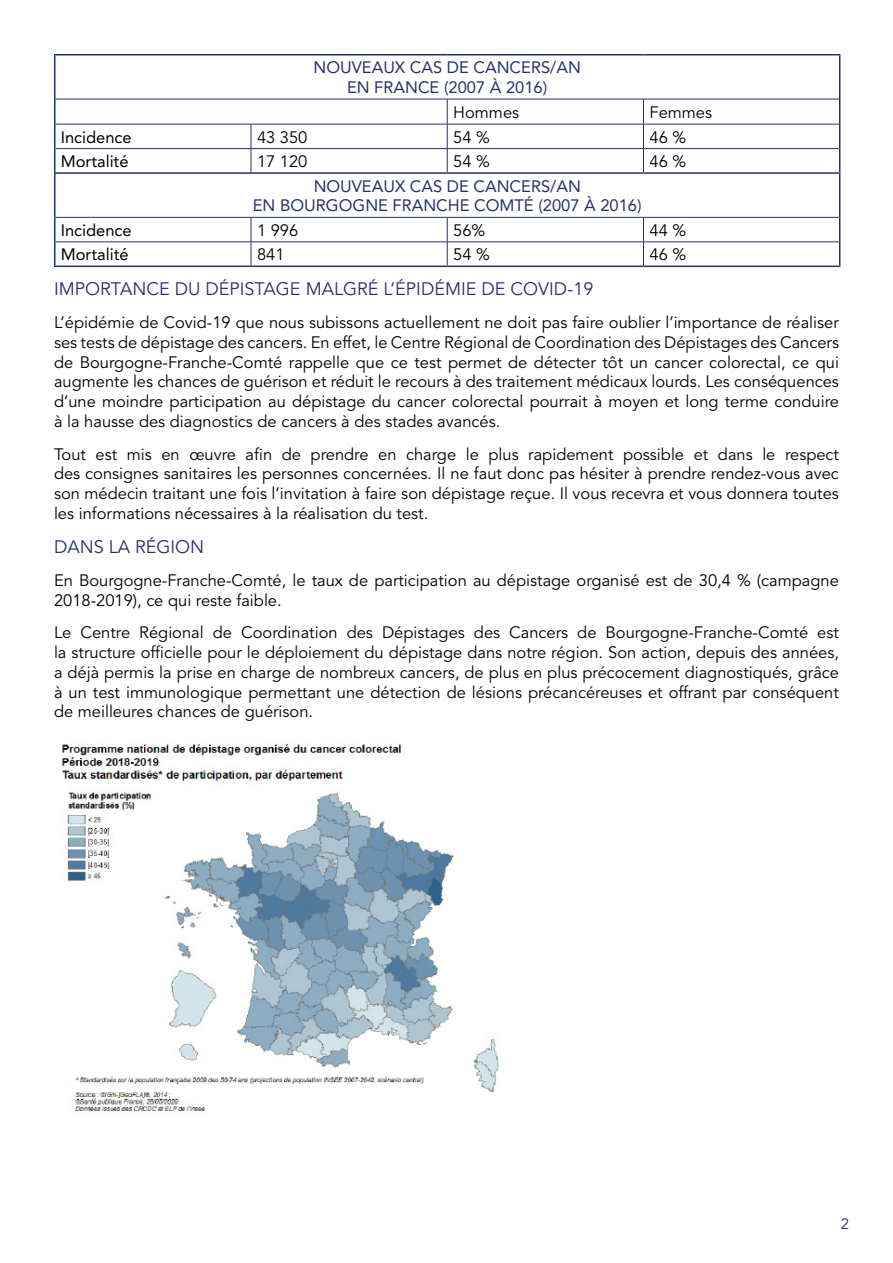
<style>
.page{position:relative;width:893px;height:1263px;background:#fff}
.page>*{position:absolute;margin:0;border:0;box-sizing:border-box;transform-origin:0 0}
.t1{font:18px "Avenir LT Std";color:#27306e}
.t2{font:16.5px/19.8px "Avenir LT Std";color:#000;text-align:justify}
.t3{font:16.5px/19.8px "Avenir LT Std";color:#27306e;text-align:center}
.t4{font:16.5px "Avenir LT Std";color:#000}
.t5{font:15px "Avenir LT Std";color:#27306e}
</style>
<div class="page">
<hr style="left:54px;top:174px;width:2px;height:43px;background:#27306e">
<hr style="left:839px;top:174px;width:1px;height:43px;background:#27306e">
<hr style="left:54px;top:217px;width:2px;height:25px;background:#27306e">
<hr style="left:54px;top:242px;width:2px;height:24px;background:#27306e">
<svg style="left:839px;top:217px;width:1px;height:49px"></svg>
<hr style="left:54px;top:266px;width:197px;height:1px;background:#27306e">
<hr style="left:251px;top:266px;width:196px;height:1px;background:#27306e">
<hr style="left:447px;top:266px;width:196px;height:1px;background:#27306e">
<hr style="left:643px;top:266px;width:197px;height:1px;background:#27306e">
<hr style="left:54px;top:54px;width:197px;height:2px;background:#27306e">
<hr style="left:54px;top:56px;width:2px;height:43px;background:#27306e">
<hr style="left:251px;top:54px;width:196px;height:2px;background:#27306e">
<hr style="left:447px;top:54px;width:196px;height:2px;background:#27306e">
<hr style="left:643px;top:54px;width:197px;height:2px;background:#27306e">
<hr style="left:839px;top:56px;width:1px;height:43px;background:#27306e">
<hr style="left:54px;top:99px;width:2px;height:25px;background:#27306e">
<hr style="left:54px;top:124px;width:2px;height:25px;background:#27306e">
<hr style="left:54px;top:149px;width:2px;height:23px;background:#27306e">
<svg style="left:839px;top:99px;width:1px;height:73px"></svg>
<hr style="left:56px;top:99px;width:195px;height:1px;background:#27306e">
<hr style="left:251px;top:99px;width:196px;height:1px;background:#27306e">
<hr style="left:447px;top:99px;width:196px;height:1px;background:#27306e">
<hr style="left:643px;top:99px;width:196px;height:1px;background:#27306e">
<hr style="left:56px;top:124px;width:195px;height:1px;background:#27306e">
<hr style="left:251px;top:124px;width:196px;height:1px;background:#27306e">
<hr style="left:447px;top:124px;width:196px;height:1px;background:#27306e">
<hr style="left:643px;top:124px;width:196px;height:1px;background:#27306e">
<hr style="left:56px;top:148px;width:195px;height:1px;background:#27306e">
<hr style="left:251px;top:148px;width:196px;height:1px;background:#27306e">
<svg style="left:251px;top:124px;width:1px;height:48px"></svg>
<hr style="left:447px;top:148px;width:196px;height:1px;background:#27306e">
<svg style="left:447px;top:99px;width:1px;height:73px"></svg>
<hr style="left:643px;top:148px;width:196px;height:1px;background:#27306e">
<svg style="left:643px;top:99px;width:1px;height:73px"></svg>
<hr style="left:54px;top:172px;width:197px;height:2px;background:#27306e">
<hr style="left:251px;top:172px;width:196px;height:2px;background:#27306e">
<hr style="left:447px;top:172px;width:196px;height:2px;background:#27306e">
<hr style="left:643px;top:172px;width:197px;height:2px;background:#27306e">
<hr style="left:56px;top:242px;width:195px;height:1px;background:#27306e">
<hr style="left:251px;top:242px;width:196px;height:1px;background:#27306e">
<svg style="left:251px;top:218px;width:1px;height:48px"></svg>
<hr style="left:447px;top:242px;width:196px;height:1px;background:#27306e">
<svg style="left:447px;top:218px;width:1px;height:48px"></svg>
<hr style="left:643px;top:242px;width:196px;height:1px;background:#27306e">
<svg style="left:643px;top:218px;width:1px;height:48px"></svg>
<hr style="left:56px;top:217px;width:195px;height:1px;background:#27306e">
<hr style="left:251px;top:217px;width:196px;height:1px;background:#27306e">
<hr style="left:447px;top:217px;width:196px;height:1px;background:#27306e">
<hr style="left:643px;top:217px;width:196px;height:1px;background:#27306e">
<img style="left:62px;top:743px;width:437px;height:371px">
<p class="t3" style="left:314px;top:58px;width:269px">NOUVEAUX CAS DE CANCERS/AN<br>EN FRANCE (2007 À 2016)</p>
<p class="t2" style="left:453px;top:102px;width:68px">Hommes</p>
<p class="t2" style="left:649px;top:102px;width:64px">Femmes</p>
<p class="t4" style="left:61px;top:127px;width:72px">Incidence</p>
<p class="t2" style="left:257px;top:127px;width:52px">43 350</p>
<p class="t2" style="left:453px;top:127px;width:38px">54 %</p>
<p class="t2" style="left:649px;top:127px;width:38px">46 %</p>
<p class="t4" style="left:61px;top:152px;width:69px">Mortalité</p>
<p class="t2" style="left:257px;top:152px;width:52px">17 120</p>
<p class="t2" style="left:453px;top:152px;width:38px">54 %</p>
<p class="t2" style="left:649px;top:152px;width:38px">46 %</p>
<p class="t3" style="left:253px;top:176px;width:390px">NOUVEAUX CAS DE CANCERS/AN<br>EN BOURGOGNE FRANCHE COMTÉ (2007 À 2016)</p>
<p class="t4" style="left:61px;top:220px;width:72px">Incidence</p>
<p class="t2" style="left:257px;top:221px;width:43px">1 996</p>
<p class="t2" style="left:453px;top:221px;width:34px">56%</p>
<p class="t2" style="left:649px;top:221px;width:38px">44 %</p>
<p class="t4" style="left:61px;top:245px;width:69px">Mortalité</p>
<p class="t2" style="left:257px;top:245px;width:29px">841</p>
<p class="t2" style="left:453px;top:245px;width:38px">54 %</p>
<p class="t2" style="left:650px;top:245px;width:38px">46 %</p>
<p class="t1" style="left:54px;top:279px;width:541px">IMPORTANCE DU DÉPISTAGE MALGRÉ L’ÉPIDÉMIE DE COVID-19</p>
<p class="t2" style="left:54px;top:313px;width:787px">L’épidémie de Covid-19 que nous subissons actuellement ne doit pas faire oublier l’importance de réaliser ses tests de dépistage des cancers. En effet, le Centre Régional de Coordination des Dépistages des Cancers de Bourgogne-Franche-Comté rappelle que ce test permet de détecter tôt un cancer colorectal, ce qui augmente les chances de guérison et réduit le recours à des traitement médicaux lourds. Les conséquences d’une moindre participation au dépistage du cancer colorectal pourrait à moyen et long terme conduire à la hausse des diagnostics de cancers à des stades avancés.</p>
<p class="t2" style="left:54px;top:444px;width:787px">Tout est mis en œuvre afin de prendre en charge le plus rapidement possible et dans le respect des consignes sanitaires les personnes concernées. Il ne faut donc pas hésiter à prendre rendez-vous avec son médecin traitant une fois l’invitation à faire son dépistage reçue. Il vous recevra et vous donnera toutes les informations nécessaires à la réalisation du test.</p>
<p class="t1" style="left:54px;top:537px;width:152px">DANS LA RÉGION</p>
<p class="t2" style="left:54px;top:571px;width:786px">En Bourgogne-Franche-Comté, le taux de participation au dépistage organisé est de 30,4 % (campagne<br>2018-2019), ce qui reste faible.</p>
<p class="t2" style="left:54px;top:623px;width:786px">Le Centre Régional de Coordination des Dépistages des Cancers de Bourgogne-Franche-Comté est la structure officielle pour le déploiement du dépistage dans notre région. Son action, depuis des années, a déjà permis la prise en charge de nombreux cancers, de plus en plus précocement diagnostiqués, grâce à un test immunologique permettant une détection de lésions précancéreuses et offrant par conséquent de meilleures chances de guérison.</p>
<p class="t5" style="left:841px;top:1215px;width:10px">2</p>
</div>
